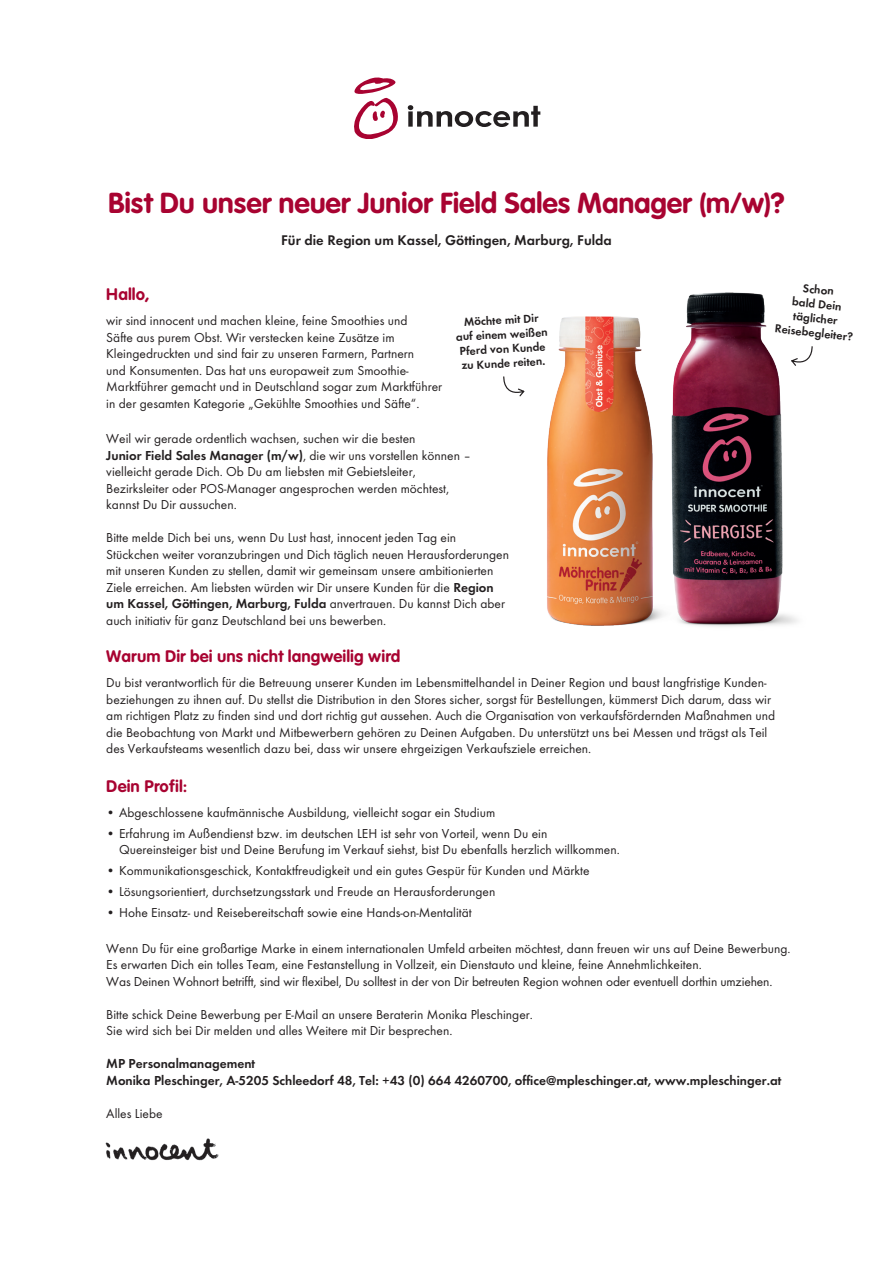
<style>
.page{position:relative;width:893px;height:1263px;background:#fff}
.page>*{position:absolute;margin:0;border:0;box-sizing:border-box;transform-origin:0 0}
.t1{font:700 28.5px "innocentheadline";letter-spacing:-.01em;color:#a80331}
.t2{font:700 16.5px "innocentheadline";color:#a80331}
.t3{font:600 14.55px "innocentdemi";color:#231f20}
.t4{font:13.5px/16.5px "innocentbook";color:#231f20}
.t5{font:600 13.5px/16.5px "innocentdemi";color:#231f20}
.t6{font:600 12px/14.4px "innocentdemi";color:#231f20;text-align:center}
.s1{font-family:"innocentbook";font-weight:400}
.s2{font-family:"innocentdemi";font-weight:600}
</style>
<div class="page">
<img style="left:547px;top:316px;width:116px;height:310px">
<img style="left:663px;top:292px;width:135px;height:335px">
<svg style="left:408px;top:105px;width:132px;height:22px"></svg>
<svg style="left:354px;top:77px;width:44px;height:62px"></svg>
<svg style="left:503px;top:376px;width:22px;height:21px"></svg>
<svg style="left:788px;top:345px;width:25px;height:22px"></svg>
<img style="left:105px;top:1138px;width:114px;height:23px">
<h1 class="t1" style="left:108px;top:187px;width:678px">Bist Du unser neuer Junior Field Sales Manager (m/w)?</h1>
<p class="t3" style="left:281px;top:231px;width:332px">Für die Region um Kassel, Göttingen, Marburg, Fulda</p>
<p class="t2" style="left:106px;top:285px;width:45px">Hallo,</p>
<p class="t4" style="left:106px;top:312px;width:337px">wir sind innocent und machen kleine, feine Smoothies und<br>Säfte aus purem Obst. Wir verstecken keine Zusätze im Kleingedruckten und sind fair zu unseren Farmern, Partnern<br>und Konsumenten. Das hat uns europaweit zum Smoothie-Marktführer gemacht und in Deutschland sogar zum Marktführer in der gesamten Kategorie „Gekühlte Smoothies und Säfte“.</p>
<p class="t4" style="left:106px;top:430px;width:311px">Weil wir gerade ordentlich wachsen, suchen wir die besten</p>
<p class="t5" style="left:106px;top:447px;width:366px">Junior Field Sales Manager (m/w)<span class="s1">, die wir uns vorstellen können –</span></p>
<p class="t4" style="left:106px;top:463px;width:344px">vielleicht gerade Dich. Ob Du am liebsten mit Gebietsleiter,<br>Bezirksleiter oder POS-Manager angesprochen werden möchtest, kannst Du Dir aussuchen.</p>
<p class="t4" style="left:106px;top:529px;width:404px">Bitte melde Dich bei uns, wenn Du Lust hast, innocent jeden Tag ein Stückchen weiter voranzubringen und Dich täglich neuen Herausforderungen mit unseren Kunden zu stellen, damit wir gemeinsam unsere ambitionierten Ziele erreichen. Am liebsten würden wir Dir unsere Kunden für die <span class="s2">Region</span></p>
<p class="t5" style="left:106px;top:595px;width:400px">um Kassel, Göttingen, Marburg, Fulda <span class="s1">anvertrauen. Du kannst Dich aber</span></p>
<p class="t4" style="left:106px;top:612px;width:281px">auch initiativ für ganz Deutschland bei uns bewerben.</p>
<p class="t6" style="left:455px;top:315px;width:93px;rotate:-3deg">Möchte mit Dir auf einem weißen<br>Pferd von Kunde zu Kunde reiten.</p>
<p class="t6" style="left:780px;top:278px;width:80px;rotate:6deg">Schon<br>bald Dein täglicher<br>Reisebegleiter?</p>
<p class="t2" style="left:106px;top:647px;width:296px">Warum Dir bei uns nicht langweilig wird</p>
<p class="t4" style="left:106px;top:674px;width:670px">Du bist verantwortlich für die Betreuung unserer Kunden im Lebensmittelhandel in Deiner Region und baust langfristige Kunden&shy;beziehungen zu ihnen auf. Du stellst die Distribution in den Stores sicher, sorgst für Bestellungen, kümmerst Dich darum, dass wir am richtigen Platz zu finden sind und dort richtig gut aussehen. Auch die Organisation von verkaufsfördernden Maßnahmen und die Beobachtung von Markt und Mitbewerbern gehören zu Deinen Aufgaben. Du unterstützt uns bei Messen und trägst als Teil des Verkaufsteams wesentlich dazu bei, dass wir unsere ehrgeizigen Verkaufsziele erreichen.</p>
<p class="t2" style="left:106px;top:776px;width:83px">Dein Profil:</p>
<p class="t4" style="left:106px;top:804px;width:390px">• Abgeschlossene kaufmännische Ausbildung, vielleicht sogar ein Studium</p>
<p class="t4" style="left:119px;top:825px;width:502px;text-indent:-13px">• Erfahrung im Außendienst bzw. im deutschen LEH ist sehr von Vorteil, wenn Du ein<br>Quereinsteiger bist und Deine Berufung im Verkauf siehst, bist Du ebenfalls herzlich willkommen.</p>
<p class="t4" style="left:106px;top:862px;width:485px">• Kommunikationsgeschick, Kontaktfreudigkeit und ein gutes Gespür für Kunden und Märkte</p>
<p class="t4" style="left:106px;top:883px;width:391px">• Lösungsorientiert, durchsetzungsstark und Freude an Herausforderungen</p>
<p class="t4" style="left:106px;top:904px;width:367px">• Hohe Einsatz- und Reisebereitschaft sowie eine Hands-on-Mentalität</p>
<p class="t4" style="left:106px;top:940px;width:686px">Wenn Du für eine großartige Marke in einem internationalen Umfeld arbeiten möchtest, dann freuen wir uns auf Deine Bewerbung.<br>Es erwarten Dich ein tolles Team, eine Festanstellung in Vollzeit, ein Dienstauto und kleine, feine Annehmlichkeiten.<br>Was Deinen Wohnort betrifft, sind wir flexibel, Du solltest in der von Dir betreuten Region wohnen oder eventuell dorthin umziehen.</p>
<p class="t4" style="left:106px;top:1006px;width:428px">Bitte schick Deine Bewerbung per E-Mail an unsere Beraterin Monika Pleschinger.<br>Sie wird sich bei Dir melden und alles Weitere mit Dir besprechen.</p>
<p class="t5" style="left:106px;top:1055px;width:677px">MP Personalmanagement<br>Monika Pleschinger, A-5205 Schleedorf 48, Tel: +43 (0) 664 4260700, office@mpleschinger.at, www.mpleschinger.at</p>
<p class="t4" style="left:106px;top:1105px;width:58px">Alles Liebe</p>
</div>
